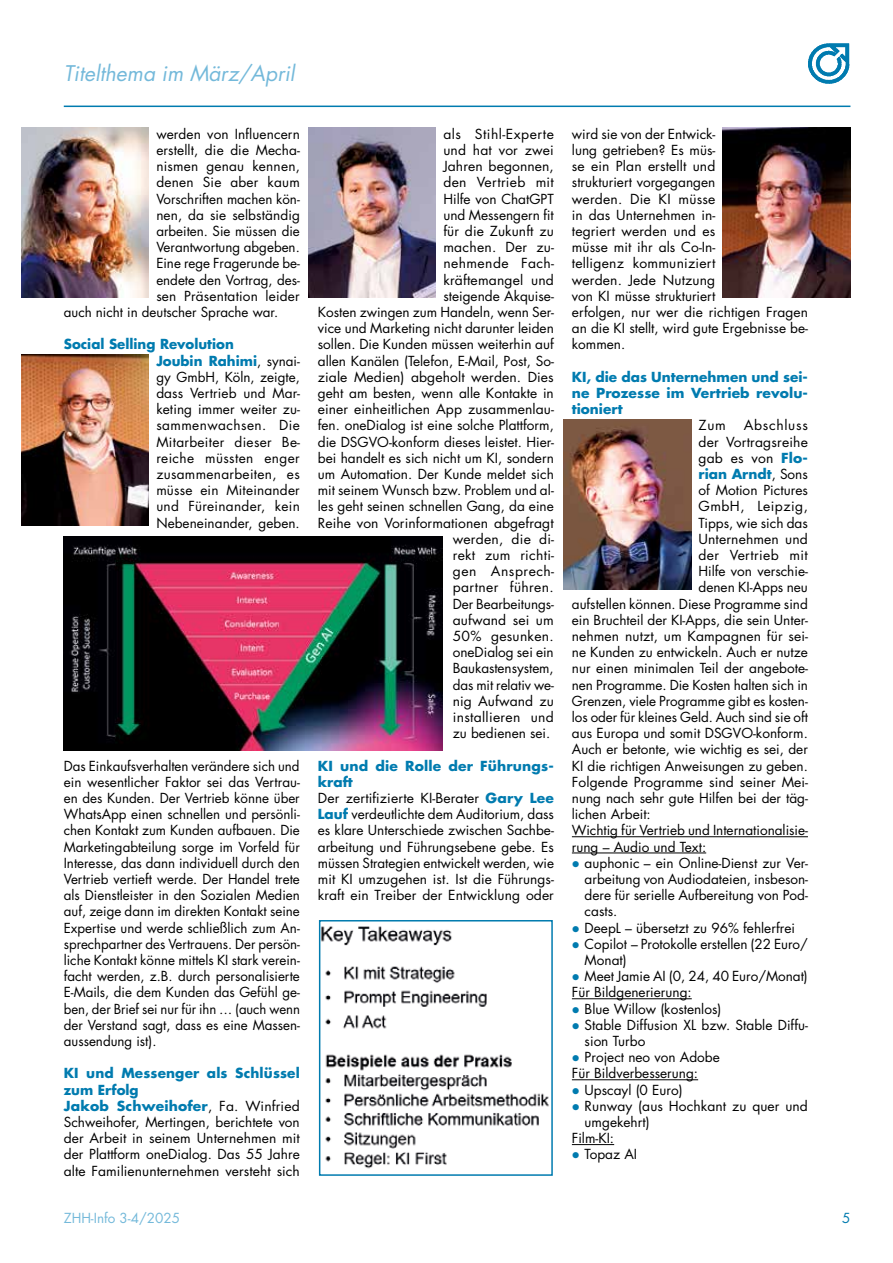
<style>
.page{position:relative;width:893px;height:1263px;background:#fff}
.page>*{position:absolute;margin:0;border:0;box-sizing:border-box;transform-origin:0 0}
.t1{font:italic 21px "Futura Std";color:#74b9da}
.t2{font:13.5px/16.2px "Futura Std";color:#000}
.t3{font:13.5px/16.2px "Futura Std";letter-spacing:.02em;color:#000}
.t4{font:700 13.5px/16.2px "Futura Std";color:#007baf;text-align:justify}
.t5{font:13.5px "Futura Std";color:#74b9da}
.t6{font:13.5px "Futura Std";letter-spacing:.025em;color:#000}
.t7{font:13.5px "Futura Std";letter-spacing:.03em;color:#000}
.t8{font:13.5px "Futura Std";letter-spacing:.05em;color:#000}
.t9{font:13.5px "Futura Std";color:#007baf}
.s1{font-weight:700;color:#007baf}
.s2{font-weight:400;color:#000}
.s3{color:#007baf}
</style>
<div class="page">
<hr style="left:572px;top:836px;width:236px;height:1px;background:#000">
<hr style="left:572px;top:853px;width:134px;height:1px;background:#000">
<hr style="left:572px;top:998px;width:120px;height:1px;background:#000">
<hr style="left:572px;top:1079px;width:126px;height:1px;background:#000">
<hr style="left:572px;top:1144px;width:42px;height:1px;background:#000">
<img style="left:808px;top:43px;width:42px;height:41px">
<hr style="left:64px;top:106px;width:786px;height:1px;background:#007baf">
<img style="left:21px;top:128px;width:128px;height:170px">
<img style="left:21px;top:355px;width:128px;height:170px">
<img style="left:308px;top:128px;width:128px;height:170px">
<img style="left:723px;top:128px;width:127px;height:170px">
<img style="left:563px;top:419px;width:128px;height:170px">
<img style="left:64px;top:536px;width:378px;height:215px">
<img style="left:322px;top:926px;width:227px;height:243px">
<div style="left:319px;top:920px;width:234px;height:256px;border:2px solid #007baf"></div>
<h1 class="t1" style="left:64px;top:60px;width:232px">Titelthema im März/April</h1>
<p class="t2" style="left:156px;top:126px;width:145px">werden von Influencern</p>
<p class="t2" style="left:156px;top:142px;width:145px">erstellt, die die Mecha-</p>
<p class="t2" style="left:156px;top:158px;width:145px">nismen genau kennen,</p>
<p class="t3" style="left:156px;top:174px;width:145px">denen Sie aber kaum</p>
<p class="t2" style="left:156px;top:191px;width:145px">Vorschriften machen kön-</p>
<p class="t2" style="left:156px;top:207px;width:145px">nen, da sie selbständig</p>
<p class="t2" style="left:156px;top:223px;width:145px">arbeiten. Sie müssen die</p>
<p class="t2" style="left:156px;top:239px;width:145px">Verantwortung abgeben.</p>
<p class="t2" style="left:156px;top:255px;width:145px">Eine rege Fragerunde be-</p>
<p class="t2" style="left:156px;top:272px;width:145px">endete den Vortrag, des-</p>
<p class="t2" style="left:156px;top:288px;width:145px">sen Präsentation leider</p>
<p class="t2" style="left:64px;top:304px;width:216px">auch nicht in deutscher Sprache war.</p>
<p class="t3" style="left:156px;top:336px;width:145px;text-indent:-93px"><span class="s1">Social Selling Revolution<br>Joubin Rahimi</span>, synai&shy;gy GmbH, Köln, zeigte, dass Vertrieb und Mar&shy;keting immer weiter zu&shy;sammenwachsen. Die<br>Mitarbeiter dieser Be&shy;reiche müssten enger zusammenarbeiten, es müsse ein Miteinander und Füreinander, kein<br>Nebeneinander, geben.</p>
<p class="t2" style="left:64px;top:758px;width:238px;text-align:justify">Das Einkaufsverhalten verändere sich und ein wesentlicher Faktor sei das Vertrau&shy;en des Kunden. Der Vertrieb könne über Whats App einen schnellen und persönli&shy;chen Kontakt zum Kunden aufbauen. Die Marketingabteilung sorge im Vorfeld für Interesse, das dann individuell durch den Vertrieb vertieft werde. Der Handel trete als Dienstleister in den Sozialen Medien auf, zeige dann im direkten Kontakt seine Expertise und werde schließlich zum An&shy;sprechpartner des Vertrauens. Der persön&shy;liche Kontakt könne mittels KI stark verein&shy;facht werden, z.B. durch personalisierte E-Mails, die dem Kunden das Gefühl ge&shy;ben, der Brief sei nur für ihn … (auch wenn der Verstand sagt, dass es eine Massen&shy;aussendung ist).</p>
<p class="t2" style="left:64px;top:1065px;width:238px"><span class="s1">KI und Messenger als Schlüssel zum Erfolg<br>Jakob Schweihofer</span>, Fa. Winfried Schweihofer, Mertingen, berichtete von der Arbeit in seinem Unternehmen mit der Plattform oneDialog. Das 55 Jahre alte Familienunternehmen versteht sich</p>
<p class="t2" style="left:318px;top:126px;width:238px;text-align:right">als Stihl-Experte<br>und hat vor zwei<br>Jahren begonnen,<br>den Vertrieb mit<br>Hilfe von ChatGPT<br>und Messengern fit<br>für die Zukunft zu<br>machen. Der zu-<br>nehmende Fach-<br>kräftemangel und<br>steigende Akquise-<br>Kosten zwingen zum Handeln, wenn Ser&shy;vice und Marketing nicht darunter leiden sollen. Die Kunden müssen weiterhin auf allen Kanälen (Telefon, E-Mail, Post, So&shy;ziale Medien) abgeholt werden. Dies geht am besten, wenn alle Kontakte in einer einheitlichen App zusammenlau&shy;fen. oneDialog ist eine solche Plattform, die DSGVO-konform dieses leistet. Hier&shy;bei handelt es sich nicht um KI, sondern um Automation. Der Kunde meldet sich mit seinem Wunsch bzw. Problem und al&shy;les geht seinen schnellen Gang, da eine<br>Reihe von Vorinformationen abgefragt werden, die di-<br>rekt zum richti-<br>gen Ansprech-<br>partner führen.<br>Der Bearbeitungs-<br>aufwand sei um<br>50% gesunken.<br>oneDialog sei ein<br>Baukastensystem,<br>das mit relativ we-<br>nig Aufwand zu<br>installieren und<br>zu bedienen sei.</p>
<p class="t2" style="left:318px;top:758px;width:238px"><span class="s1">KI und die Rolle der Führungs&shy;kraft<br></span>Der zertifizierte KI-Berater <span class="s1">Gary Lee Lauf</span> verdeutlichte dem Auditorium, dass es klare Unterschiede zwischen Sachbe&shy;arbeitung und Führungsebene gebe. Es müssen Strategien entwickelt werden, wie mit KI umzugehen ist. Ist die Führungs&shy;kraft ein Treiber der Entwicklung oder</p>
<p class="t2" style="left:572px;top:126px;width:238px">wird sie von der Entwick-<br>lung getrieben? Es müs-<br>se ein Plan erstellt und<br>strukturiert vorgegangen<br>werden. Die KI müsse<br>in das Unternehmen in-<br>tegriert werden und es<br>müsse mit ihr als Co-In-<br>telligenz kommuniziert<br>werden. Jede Nutzung<br>von KI müsse strukturiert<br>erfolgen, nur wer die richtigen Fragen an die KI stellt, wird gute Ergebnisse be&shy;kommen.</p>
<p class="t4" style="left:572px;top:368px;width:238px">KI, die das Unternehmen und sei&shy;ne Prozesse im Vertrieb revolu&shy;tioniert</p>
<p class="t2" style="left:698px;top:417px;width:29px">Zum</p>
<p class="t8" style="left:744px;top:417px;width:66px">Abschluss</p>
<p class="t2" style="left:698px;top:434px;width:111px">der Vortragsreihe</p>
<p class="t2" style="left:698px;top:450px;width:111px">gab es von <span class="s1">Flo-</span></p>
<p class="t4" style="left:698px;top:466px;width:111px">rian Arndt<span class="s2">, Sons</span></p>
<p class="t2" style="left:698px;top:482px;width:111px">of Motion Pictures</p>
<p class="t7" style="left:698px;top:498px;width:111px">GmbH, Leipzig,</p>
<p class="t2" style="left:698px;top:515px;width:111px">Tipps, wie sich das</p>
<p class="t2" style="left:698px;top:531px;width:111px">Unternehmen und</p>
<p class="t6" style="left:698px;top:546px;width:111px">der Vertrieb mit</p>
<p class="t2" style="left:698px;top:563px;width:111px">Hilfe von verschie-</p>
<p class="t2" style="left:698px;top:579px;width:111px">denen KI-Apps neu</p>
<p class="t2" style="left:572px;top:596px;width:237px">aufstellen können. Diese Programme sind</p>
<p class="t2" style="left:572px;top:612px;width:238px">ein Bruchteil der KI-Apps, die sein Unter-</p>
<p class="t2" style="left:572px;top:628px;width:238px">nehmen nutzt, um Kampagnen für sei-</p>
<p class="t2" style="left:572px;top:644px;width:238px">ne Kunden zu entwickeln. Auch er nutze</p>
<p class="t2" style="left:572px;top:660px;width:238px">nur einen minimalen Teil der angebote-</p>
<p class="t2" style="left:572px;top:677px;width:238px">nen Programme. Die Kosten halten sich in</p>
<p class="t2" style="left:572px;top:693px;width:238px">Grenzen, viele Programme gibt es kosten-</p>
<p class="t2" style="left:572px;top:709px;width:238px">los oder für kleines Geld. Auch sind sie oft</p>
<p class="t2" style="left:572px;top:725px;width:238px">aus Europa und somit DSGVO-konform.</p>
<p class="t2" style="left:572px;top:741px;width:238px">Auch er betonte, wie wichtig es sei, der</p>
<p class="t2" style="left:572px;top:758px;width:238px">KI die richtigen Anweisungen zu geben.</p>
<p class="t2" style="left:572px;top:774px;width:238px">Folgende Programme sind seiner Mei-</p>
<p class="t2" style="left:572px;top:790px;width:238px">nung nach sehr gute Hilfen bei der täg-</p>
<p class="t2" style="left:572px;top:806px;width:80px">lichen Arbeit:</p>
<p class="t2" style="left:572px;top:822px;width:238px">Wichtig für Vertrieb und Internationalisie-</p>
<p class="t2" style="left:572px;top:839px;width:136px">rung – Audio und Text:</p>
<p class="t2" style="left:585px;top:855px;width:225px;text-align:justify;text-indent:-13px"><span class="s3">●</span> auphonic – ein Online-Dienst zur Ver&shy;arbeitung von Audiodateien, insbeson&shy;dere für serielle Aufbereitung von Pod&shy;casts.</p>
<p class="t2" style="left:572px;top:920px;width:225px"><span class="s3">●</span> DeepL – übersetzt zu 96% fehlerfrei</p>
<p class="t2" style="left:585px;top:936px;width:225px;text-indent:-13px"><span class="s3">●</span> Copilot – Protokolle erstellen (22 Euro/<br>Monat)</p>
<p class="t2" style="left:572px;top:968px;width:237px"><span class="s3">●</span> Meet Jamie AI (0, 24, 40 Euro/Monat)<br>Für Bildgenerierung:</p>
<p class="t2" style="left:572px;top:1001px;width:151px"><span class="s3">●</span> Blue Willow (kostenlos)</p>
<p class="t2" style="left:585px;top:1017px;width:225px;text-indent:-13px"><span class="s3">●</span> Stable Diffusion XL bzw. Stable Diffu&shy;sion Turbo</p>
<p class="t2" style="left:572px;top:1049px;width:149px"><span class="s3">●</span> Project neo von Adobe<br>Für Bildverbesserung:</p>
<p class="t2" style="left:572px;top:1082px;width:112px"><span class="s3">●</span> Upscayl (0 Euro)</p>
<p class="t2" style="left:572px;top:1098px;width:237px"><span class="s3">●</span> Runway (aus Hochkant zu quer und</p>
<p class="t2" style="left:585px;top:1114px;width:67px">umgekehrt)</p>
<p class="t2" style="left:572px;top:1130px;width:44px">Film-KI:</p>
<p class="t2" style="left:572px;top:1146px;width:67px"><span class="s3">●</span> Topaz AI</p>
<p class="t5" style="left:64px;top:1209px;width:118px">ZHH-Info 3-4/2025</p>
<p class="t9" style="left:842px;top:1209px;width:10px">5</p>
</div>
